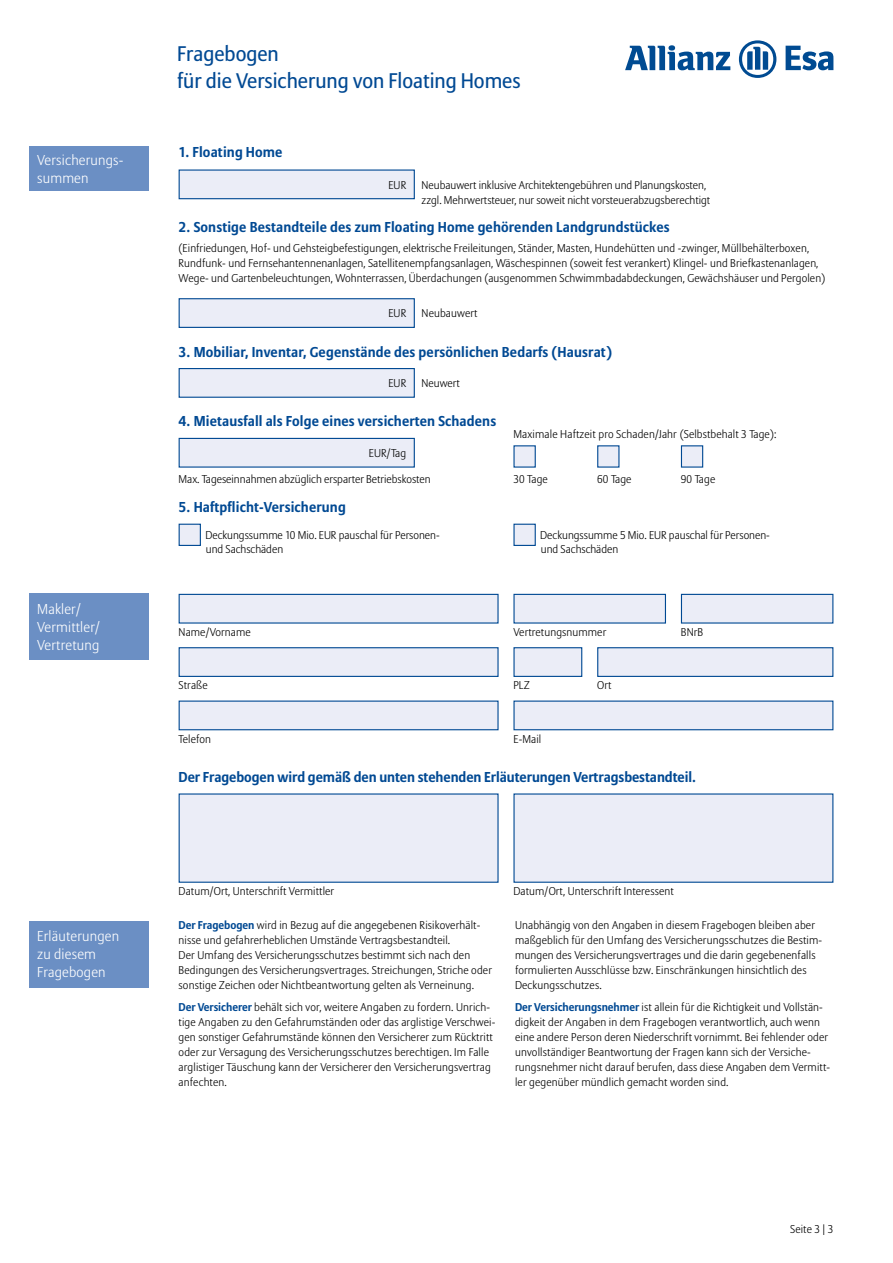
<style>
.page{position:relative;width:893px;height:1263px;background:#fff}
.page>*{position:absolute;margin:0;border:0;box-sizing:border-box;transform-origin:0 0}
.t1{font:21px/27px "Allianz Sans";color:#004993}
.t2{font:700 14.25px "Allianz Sans";letter-spacing:.01em;color:#004993}
.t3{font:300 14.25px/18px "Allianz Sans";letter-spacing:.015em;color:#fff}
.t4{font:300 11.25px/14.9px "Allianz Sans";letter-spacing:.015em;color:#000}
.s1{font-weight:700;color:#004993}
</style>
<div class="page">
<div style="left:179px;top:170px;width:235px;height:29px;background:#ebedf7"></div>
<div style="left:179px;top:169px;width:236px;height:30px;border:1px solid #004993"></div>
<div style="left:179px;top:299px;width:235px;height:28px;background:#ebedf7"></div>
<div style="left:179px;top:298px;width:236px;height:30px;border:1px solid #004993"></div>
<div style="left:179px;top:369px;width:235px;height:28px;background:#ebedf7"></div>
<div style="left:179px;top:368px;width:236px;height:30px;border:1px solid #004993"></div>
<div style="left:179px;top:438px;width:235px;height:29px;background:#ebedf7"></div>
<div style="left:179px;top:438px;width:236px;height:30px;border:1px solid #004993"></div>
<svg style="left:513px;top:445px;width:23px;height:23px"></svg>
<div style="left:597px;top:445px;width:22px;height:23px;background:#ebedf7"></div>
<div style="left:681px;top:445px;width:22px;height:23px;background:#ebedf7;border:1px solid #004993"></div>
<div style="left:179px;top:524px;width:22px;height:22px;background:#ebedf7;border:1px solid #004993"></div>
<div style="left:513px;top:524px;width:23px;height:22px;background:#ebedf7;border:1px solid #004993"></div>
<div style="left:179px;top:594px;width:320px;height:30px;background:#ebedf7;border:1px solid #004993"></div>
<div style="left:513px;top:594px;width:153px;height:30px;background:#ebedf7;border:1px solid #004993"></div>
<div style="left:681px;top:594px;width:152px;height:30px;background:#ebedf7;border:1px solid #004993"></div>
<div style="left:179px;top:647px;width:320px;height:30px;background:#ebedf7;border:1px solid #004993"></div>
<div style="left:513px;top:647px;width:69px;height:30px;background:#ebedf7;border:1px solid #004993"></div>
<div style="left:597px;top:647px;width:236px;height:30px;background:#ebedf7;border:1px solid #004993"></div>
<div style="left:179px;top:700px;width:320px;height:30px;background:#ebedf7;border:1px solid #004993"></div>
<div style="left:513px;top:700px;width:320px;height:30px;background:#ebedf7;border:1px solid #004993"></div>
<div style="left:179px;top:793px;width:320px;height:90px;background:#ebedf7;border:1px solid #004993"></div>
<div style="left:513px;top:793px;width:320px;height:90px;background:#ebedf7;border:1px solid #004993"></div>
<div style="left:30px;top:921px;width:119px;height:67px;background:#6b8fc4"></div>
<div style="left:30px;top:147px;width:119px;height:44px;background:#6b8fc4"></div>
<div style="left:30px;top:593px;width:119px;height:67px;background:#6b8fc4"></div>
<svg style="left:625px;top:45px;width:105px;height:25px"></svg>
<svg style="left:739px;top:40px;width:37px;height:38px"></svg>
<svg style="left:786px;top:46px;width:47px;height:24px"></svg>
<p class="t3" style="left:37px;top:150px;width:88px">Versicherungs&shy;summen</p>
<p class="t3" style="left:37px;top:599px;width:65px">Makler/<br>Vermittler/<br>Vertretung</p>
<p class="t3" style="left:37px;top:927px;width:83px">Erläuterungen zu diesem<br>Fragebogen</p>
<h1 class="t1" style="left:177px;top:40px;width:345px">Fragebogen<br>für die Versicherung von Floating Homes</h1>
<p class="t2" style="left:179px;top:143px;width:105px">1. Floating Home</p>
<p class="t4" style="left:388px;top:177px;width:19px">EUR</p>
<p class="t4" style="left:422px;top:177px;width:290px">Neubauwert inklusive Architektengebühren und Planungskosten, zzgl. Mehrwertsteuer, nur soweit nicht vorsteuerabzugsberechtigt</p>
<p class="t2" style="left:179px;top:219px;width:493px">2. Sonstige Bestandteile des zum Floating Home gehörenden Landgrundstückes</p>
<p class="t4" style="left:179px;top:241px;width:648px">(Einfriedungen, Hof- und Gehsteigbefestigungen, elektrische Freileitungen, Ständer, Masten, Hundehütten und -zwinger, Müllbehälterboxen,<br>Rundfunk- und Fernsehantennenanlagen, Satellitenempfangsanlagen, Wäschespinnen (soweit fest verankert) Klingel- und Briefkastenanlagen,<br>Wege- und Gartenbeleuchtungen, Wohnterrassen, Überdachungen (ausgenommen Schwimmbadabdeckungen, Gewächshäuser und Pergolen)</p>
<p class="t4" style="left:388px;top:306px;width:19px">EUR</p>
<p class="t4" style="left:422px;top:306px;width:57px">Neubauwert</p>
<p class="t2" style="left:179px;top:343px;width:435px">3. Mobiliar, Inventar, Gegenstände des persönlichen Bedarfs (Hausrat)</p>
<p class="t4" style="left:388px;top:376px;width:19px">EUR</p>
<p class="t4" style="left:422px;top:376px;width:40px">Neuwert</p>
<p class="t2" style="left:179px;top:413px;width:319px">4. Mietausfall als Folge eines versicherten Schadens</p>
<p class="t4" style="left:513px;top:426px;width:264px">Maximale Haftzeit pro Schaden/Jahr (Selbstbehalt 3 Tage):</p>
<p class="t4" style="left:369px;top:446px;width:39px">EUR/Tag</p>
<p class="t4" style="left:179px;top:471px;width:254px">Max. Tageseinnahmen abzüglich ersparter Betriebskosten</p>
<p class="t4" style="left:513px;top:471px;width:36px">30 Tage</p>
<p class="t4" style="left:597px;top:471px;width:36px">60 Tage</p>
<p class="t4" style="left:681px;top:471px;width:36px">90 Tage</p>
<p class="t2" style="left:179px;top:498px;width:169px">5. Haftpflicht-Versicherung</p>
<p class="t4" style="left:205px;top:527px;width:236px">Deckungssumme 10 Mio. EUR pauschal für Personen-</p>
<p class="t4" style="left:540px;top:527px;width:231px">Deckungssumme 5 Mio. EUR pauschal für Personen-</p>
<p class="t4" style="left:206px;top:542px;width:79px">und Sachschäden</p>
<p class="t4" style="left:541px;top:542px;width:79px">und Sachschäden</p>
<p class="t4" style="left:179px;top:624px;width:74px">Name/Vorname</p>
<p class="t4" style="left:513px;top:624px;width:94px">Vertretungsnummer</p>
<p class="t4" style="left:681px;top:624px;width:24px">BNrB</p>
<p class="t4" style="left:179px;top:678px;width:31px">Straße</p>
<p class="t4" style="left:513px;top:678px;width:18px">PLZ</p>
<p class="t4" style="left:597px;top:678px;width:16px">Ort</p>
<p class="t4" style="left:179px;top:731px;width:34px">Telefon</p>
<p class="t4" style="left:513px;top:731px;width:29px">E-Mail</p>
<p class="t2" style="left:179px;top:768px;width:519px">Der Fragebogen wird gemäß den unten stehenden Erläuterungen Vertragsbestandteil.</p>
<p class="t4" style="left:179px;top:884px;width:157px">Datum/Ort, Unterschrift Vermittler</p>
<p class="t4" style="left:513px;top:884px;width:162px">Datum/Ort, Unterschrift Interessent</p>
<p class="t4" style="left:179px;top:918px;width:315px"><span class="s1">Der Fragebogen</span> wird in Bezug auf die angegebenen Risikoverhält&shy;nisse und gefahrerheblichen Umstände Vertragsbestandteil.<br>Der Umfang des Versicherungsschutzes bestimmt sich nach den Bedingungen des Versicherungsvertrages. Streichungen, Striche oder sonstige Zeichen oder Nichtbeantwortung gelten als Verneinung.</p>
<p class="t4" style="left:179px;top:1000px;width:318px"><span class="s1">Der Versicherer</span> behält sich vor, weitere Angaben zu fordern. Unrich&shy;tige Angaben zu den Gefahrumständen oder das arglistige Verschwei&shy;gen sonstiger Gefahrumstände können den Versicherer zum Rücktritt oder zur Versagung des Versicherungsschutzes berechtigen. Im Falle arglistiger Täuschung kann der Versicherer den Versicherungsvertrag anfechten.</p>
<p class="t4" style="left:515px;top:918px;width:309px">Unabhängig von den Angaben in diesem Fragebogen bleiben aber maßgeblich für den Umfang des Versicherungsschutzes die Bestim&shy;mungen des Versicherungsvertrages und die darin gegebenenfalls formulierten Ausschlüsse bzw. Einschränkungen hinsichtlich des Deckungsschutzes.</p>
<p class="t4" style="left:515px;top:1000px;width:317px"><span class="s1">Der Versicherungsnehmer</span> ist allein für die Richtigkeit und Vollstän&shy;digkeit der Angaben in dem Fragebogen verantwortlich, auch wenn eine andere Person deren Niederschrift vornimmt. Bei fehlender oder unvollständiger Beantwortung der Fragen kann sich der Versiche&shy;rungsnehmer nicht darauf berufen, dass diese Angaben dem Vermitt&shy;ler gegenüber mündlich gemacht worden sind.</p>
<p class="t4" style="left:790px;top:1222px;width:45px">Seite 3 | 3</p>
</div>
